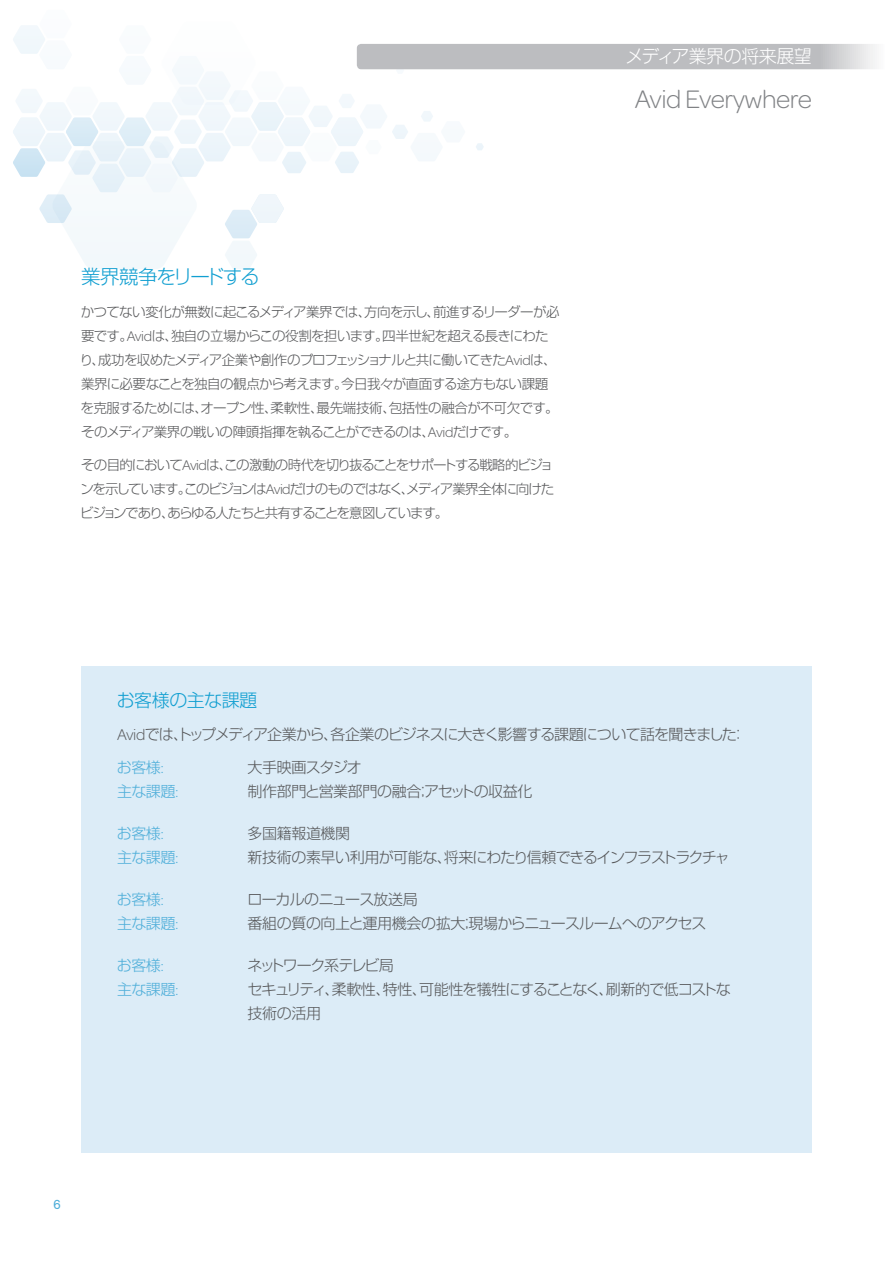
<style>
.page{position:relative;width:893px;height:1263px;background:#fff}
.page>*{position:absolute;margin:0;border:0;box-sizing:border-box;transform-origin:0 0}
.t1{font:300 27px "Avid Omnes";letter-spacing:-.02em;color:#808285}
.t2{font:300 19.5px "Shin Go Pro";letter-spacing:-.085em;color:#119fd1}
.t3{font:300 18px "Shin Go Pro";letter-spacing:-.025em;color:#fff}
.t4{font:300 18px "Shin Go Pro";letter-spacing:-.025em;color:#119fd1}
.t5{font:300 15px/24px "Shin Go Pro";letter-spacing:-.055em;color:#57585a}
.t6{font:300 15px "Shin Go Pro";letter-spacing:-.035em;color:#4eaed9}
.t7{font:300 15px "Shin Go Pro";letter-spacing:-.025em;color:#57585a}
.t8{font:300 15px "Shin Go Pro";letter-spacing:-.105em;color:#57585a}
.t9{font:300 13.5px/24px "Shin Go Pro";letter-spacing:-.06em;color:#57585a}
.t10{font:13.5px "Akzidenz Grotesk BE";color:#4eaed9}
.s1{font-family:"Avid Omnes";font-size:14.85px}
.s2{font-family:"Avid Omnes";font-size:16.5px}
</style>
<div class="page">
<svg style="left:13px;top:26px;width:862px;height:243px"></svg>
<div style="left:81px;top:666px;width:731px;height:486px;background:#dcecf7"></div>
<h2 class="t2" style="left:81px;top:261px;width:181px">業界競争をリードする</h2>
<p class="t9" style="left:80px;top:298px;width:481px">かつてない変化が無数に起こるメディア業界では、方向を示し、前進するリーダーが必要です。<span class="s1">Avid</span>は、独自の立場からこの役割を担います。四半世紀を超える長きにわたり、成功を収めたメディア企業や創作のプロフェッショナルと共に働いてきた<span class="s1">Avid</span>は、業界に必要なことを独自の観点から考えます。今日我々が直面する途方もない課題を克服するためには、オープン性、柔軟性、最先端技術、包括性の融合が不可欠です。そのメディア業界の戦いの陣頭指揮を執ることができるのは、<span class="s1">Avid</span>だけです。</p>
<p class="t9" style="left:80px;top:451px;width:476px;text-align:justify">その目的において<span class="s1">Avid</span>は、この激動の時代を切り抜ることをサポートする戦略的ビジョンを示しています。このビジョンは<span class="s1">Avid</span>だけのものではなく、メディア業界全体に向けたビジョンであり、あらゆる人たちと共有することを意図しています。</p>
<h3 class="t3" style="left:626px;top:42px;width:188px">メディア業界の将来展望</h3>
<h1 class="t1" style="left:635px;top:82px;width:179px">Avid Everywhere</h1>
<h3 class="t4" style="left:117px;top:686px;width:142px">お客様の主な課題</h3>
<p class="t5" style="left:117px;top:721px;width:630px"><span class="s2">Avid</span>では、トップメディア企業から、各企業のビジネスに大きく影響する課題について話を聞きました：</p>
<p class="t6" style="left:117px;top:755px;width:49px">お客様<span class="s2">:</span></p>
<p class="t5" style="left:248px;top:754px;width:116px">大手映画スタジオ</p>
<p class="t6" style="left:117px;top:779px;width:63px">主な課題<span class="s2">:</span></p>
<p class="t7" style="left:248px;top:779px;width:286px">制作部門と営業部門の融合；アセットの収益化</p>
<p class="t6" style="left:117px;top:821px;width:49px">お客様<span class="s2">:</span></p>
<p class="t7" style="left:248px;top:821px;width:104px">多国籍報道機関</p>
<p class="t6" style="left:117px;top:845px;width:63px">主な課題<span class="s2">:</span></p>
<p class="t5" style="left:248px;top:844px;width:483px">新技術の素早い利用が可能な、将来にわたり信頼できるインフラストラクチャ</p>
<p class="t6" style="left:117px;top:887px;width:49px">お客様<span class="s2">:</span></p>
<p class="t5" style="left:248px;top:886px;width:172px">ローカルのニュース放送局</p>
<p class="t6" style="left:117px;top:911px;width:63px">主な課題<span class="s2">:</span></p>
<p class="t5" style="left:248px;top:910px;width:460px">番組の質の向上と運用機会の拡大；現場からニュースルームへのアクセス</p>
<p class="t6" style="left:117px;top:953px;width:49px">お客様<span class="s2">:</span></p>
<p class="t8" style="left:248px;top:953px;width:148px">ネットワーク系テレビ局</p>
<p class="t6" style="left:117px;top:977px;width:63px">主な課題<span class="s2">:</span></p>
<p class="t5" style="left:248px;top:976px;width:485px">セキュリティ、柔軟性、特性、可能性を犠牲にすることなく、刷新的で低コストな技術の活用</p>
<p class="t10" style="left:53px;top:1196px;width:9px">6</p>
</div>
